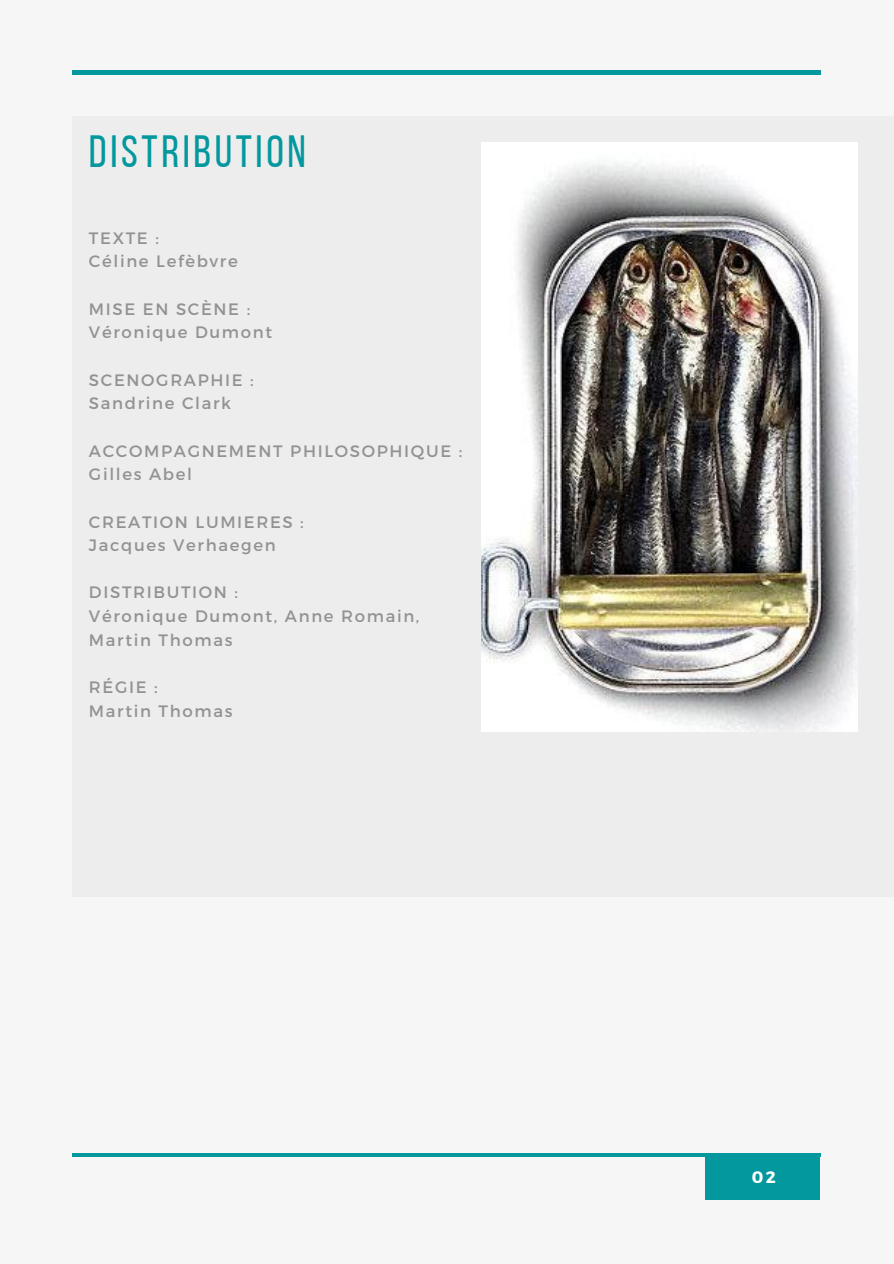
<style>
.page{position:relative;width:894px;height:1264px;background:#fff}
.page>*{position:absolute;margin:0;border:0;box-sizing:border-box;transform-origin:0 0}
.t1{font:45px "Bebas Neue";letter-spacing:.08em;color:#03989e}
.t2{font:16.5px/23.7px "Montserrat";letter-spacing:.1em;color:#929292}
.t3{font:700 16.5px "Montserrat";color:#fff}
</style>
<div class="page">
<div style="left:0;top:0;width:893px;height:1263px;background:#f6f6f6"></div>
<hr style="left:72px;top:71px;width:748px;height:3px;background:#03989e">
<div style="left:705px;top:1153px;width:115px;height:46px;background:#03989e"></div>
<hr style="left:72px;top:1153px;width:748px;height:3px;background:#03989e">
<div style="left:72px;top:116px;width:821px;height:781px;background:#ededed"></div>
<img style="left:481px;top:142px;width:376px;height:590px">
<p class="t1" style="left:89px;top:133px;width:218px">DISTRIBUTION</p>
<p class="t2" style="left:89px;top:225px;width:71px">TEXTE :</p>
<p class="t2" style="left:89px;top:249px;width:150px">Céline Lefèbvre</p>
<p class="t2" style="left:89px;top:296px;width:163px">MISE EN SCÈNE :</p>
<p class="t2" style="left:89px;top:320px;width:185px">Véronique Dumont</p>
<p class="t2" style="left:89px;top:367px;width:166px">SCENOGRAPHIE :</p>
<p class="t2" style="left:89px;top:390px;width:144px">Sandrine Clark</p>
<p class="t2" style="left:89px;top:438px;width:375px">ACCOMPAGNEMENT PHILOSOPHIQUE :</p>
<p class="t2" style="left:89px;top:461px;width:104px">Gilles Abel</p>
<p class="t2" style="left:89px;top:509px;width:216px">CREATION LUMIERES :</p>
<p class="t2" style="left:89px;top:532px;width:188px">Jacques Verhaegen</p>
<p class="t2" style="left:89px;top:580px;width:150px">DISTRIBUTION :</p>
<p class="t2" style="left:89px;top:603px;width:332px">Véronique Dumont, Anne Romain,<br>Martin Thomas</p>
<p class="t2" style="left:89px;top:674px;width:70px">RÉGIE :</p>
<p class="t2" style="left:89px;top:698px;width:145px">Martin Thomas</p>
<p class="t3" style="left:751px;top:1166px;width:25px">02</p>
</div>
